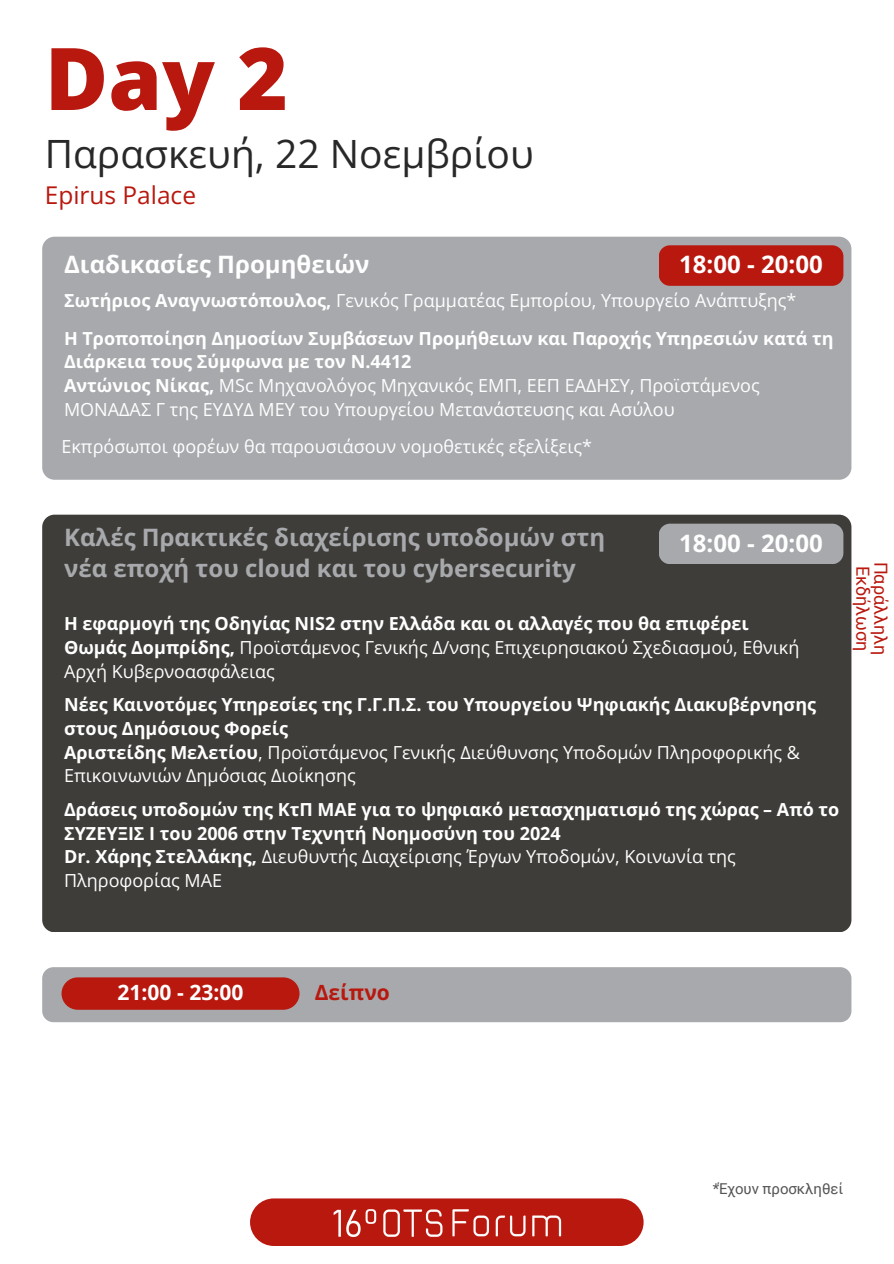
<style>
.page{position:relative;width:894px;height:1264px;background:#fff}
.page>*{position:absolute;margin:0;border:0;box-sizing:border-box;transform-origin:0 0}
.t1{font:800 86.4px "Open Sans";color:#b8180e}
.t2{font:39px "Open Sans";color:#282828}
.t3{font:24.45px "Open Sans";color:#b8180e}
.t4{font:700 24px/31.5px "Open Sans";color:#a7a9ac}
.t5{font:700 24px "Open Sans";color:#fff}
.t6{font:700 21px "Open Sans";color:#fff}
.t7{font:700 21px "Open Sans";color:#b8180e}
.t8{font:700 18px/23.7px "Open Sans";color:#fff}
.t9{font:18px/23.7px "Open Sans";color:#fff}
.t10{font:18px "Roboto";color:#b8180e}
.t11{font:15px "Roboto";color:#545454}
.s1{font-weight:700}
.s2{font-weight:400}
</style>
<div class="page">
<div style="left:42px;top:237px;width:809px;height:243px;background:#a7a9ac;border-radius:12px"></div>
<div style="left:42px;top:514px;width:809px;height:418px;background:#3e3d39;border-radius:12px"></div>
<div style="left:250px;top:1198px;width:393px;height:47px;background:#b8180e;border-radius:24px"></div>
<img style="left:333px;top:1209px;width:228px;height:28px">
<div style="left:42px;top:967px;width:809px;height:55px;background:#a7a9ac;border-radius:11px"></div>
<div style="left:61px;top:977px;width:238px;height:32px;background:#b8180e;border-radius:16px"></div>
<div style="left:658px;top:523px;width:185px;height:41px;background:#a7a9ac;border-radius:11px"></div>
<div style="left:658px;top:245px;width:185px;height:41px;background:#b8180e;border-radius:11px"></div>
<h1 class="t1" style="left:45px;top:18px;width:244px">Day 2</h1>
<h2 class="t2" style="left:45px;top:126px;width:490px">Παρασκευή, 22 Νοεμβρίου</h2>
<h4 class="t3" style="left:45px;top:178px;width:153px">Epirus Palace</h4>
<h3 class="t5" style="left:64px;top:248px;width:307px">Διαδικασίες Προμηθειών</h3>
<h5 class="t5" style="left:679px;top:248px;width:145px">18:00 - 20:00</h5>
<h3 class="t9" style="left:64px;top:288px;width:733px"><span class="s1">Σωτήριος Αναγνωστόπουλος,</span> Γενικός Γραμματέας Εμπορίου, Υπουργείο Ανάπτυξης*</h3>
<p class="t8" style="left:64px;top:326px;width:770px">Η Τροποποίηση Δημοσίων Συμβάσεων Προμήθειων και Παροχής Υπηρεσιών κατά τη Διάρκεια τους Σύμφωνα με τον Ν.4412<br>Αντώνιος Νίκας, <span class="s2">MSc Μηχανολόγος Μηχανικός ΕΜΠ, ΕΕΠ ΕΑΔΗΣΥ, Προϊστάμενος ΜΟΝΑΔΑΣ Γ της ΕΥΔΥΔ ΜΕΥ του Υπουργείου Μετανάστευσης και Ασύλου</span></p>
<h6 class="t9" style="left:61px;top:434px;width:532px">Εκπρόσωποι φορέων θα παρουσιάσουν νομοθετικές εξελίξεις*</h6>
<h3 class="t4" style="left:64px;top:520px;width:542px">Καλές Πρακτικές διαχείρισης υποδομών στη νέα εποχή του cloud και του cybersecurity</h3>
<h6 class="t5" style="left:679px;top:526px;width:145px">18:00 - 20:00</h6>
<h5 class="t9" style="left:64px;top:611px;width:736px"><span class="s1">Η εφαρμογή της Οδηγίας NIS2 στην Ελλάδα και οι αλλαγές που θα επιφέρει<br>Θωμάς Δομπρίδης,</span> Προϊστάμενος Γενικής Δ/νσης Επιχειρησιακού Σχεδιασμού, Εθνική<br>Αρχή Κυβερνοασφάλειας</h5>
<h6 class="t8" style="left:64px;top:692px;width:753px">Νέες Καινοτόμες Υπηρεσίες της Γ.Γ.Π.Σ. του Υπουργείου Ψηφιακής Διακυβέρνησης στους Δημόσιους Φορείς<br>Aριστείδης Μελετίου<span class="s2">, Προϊστάμενος Γενικής Διεύθυνσης Υποδομών Πληροφορικής &amp; Επικοινωνιών Δημόσιας Διοίκησης</span></h6>
<p class="t8" style="left:64px;top:797px;width:776px">Δράσεις υποδομών της ΚτΠ ΜΑΕ για το ψηφιακό μετασχηματισμό της χώρας – Από το ΣΥΖΕΥΞΙΣ Ι του 2006 στην Τεχνητή Νοημοσύνη του 2024<br>Dr. Χάρης Στελλάκης, <span class="s2">Διευθυντής Διαχείρισης Έργων Υποδομών, Κοινωνία της Πληροφορίας ΜΑΕ</span></p>
<h6 class="t10" style="left:873px;top:565px;width:87px;rotate:90deg">Εκδήλωση</h6>
<h6 class="t10" style="left:891px;top:561px;width:95px;rotate:90deg">Παράλληλη</h6>
<h6 class="t6" style="left:118px;top:977px;width:127px">21:00 - 23:00</h6>
<h6 class="t7" style="left:315px;top:977px;width:77px">Δείπνο</h6>
<h3 class="t11" style="left:712px;top:1179px;width:132px">*Έχουν προσκληθεί</h3>
</div>
